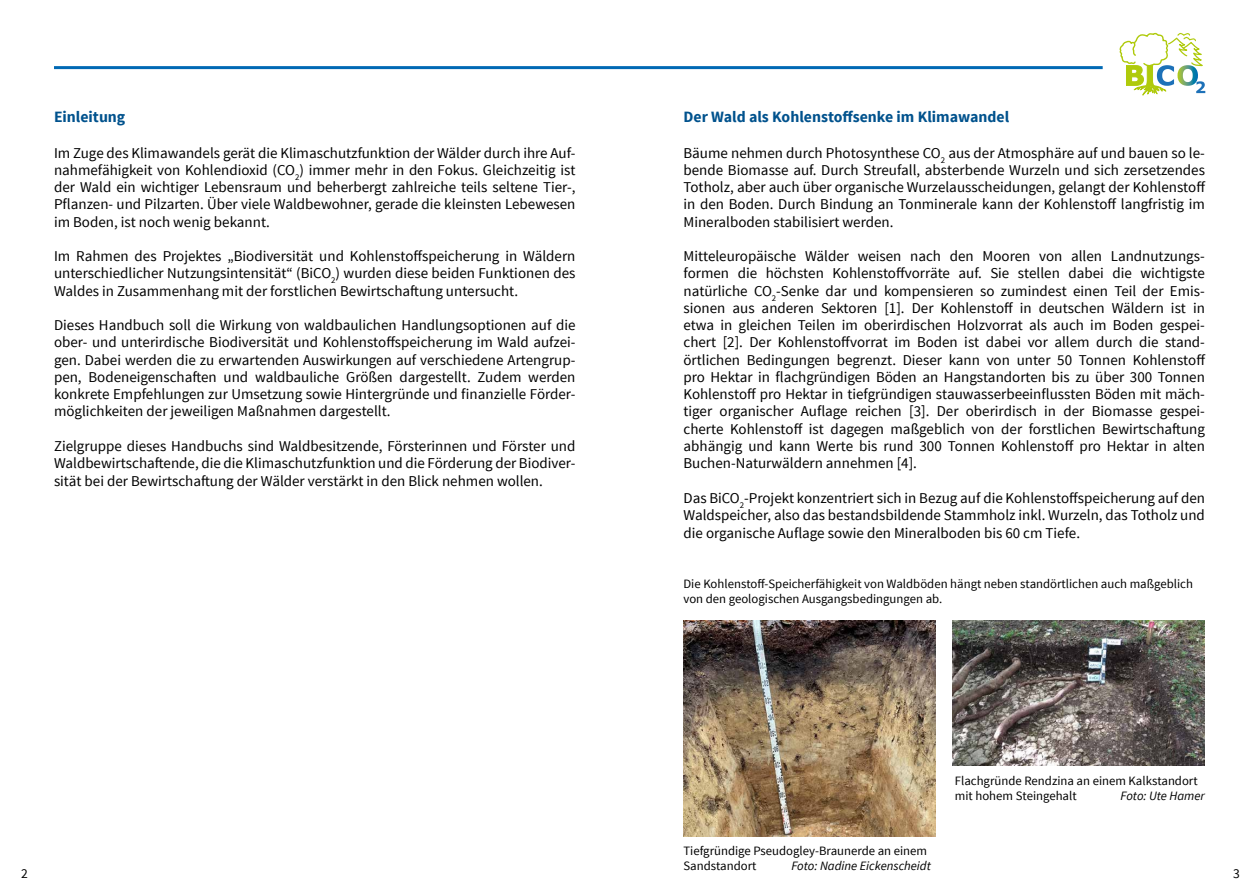
<style>
.page{position:relative;width:1259px;height:893px;background:#fff}
.page>*{position:absolute;margin:0;border:0;box-sizing:border-box;transform-origin:0 0}
.t1{font:700 15.75px "Source Sans Pro";color:#00528d}
.t2{font:15px/17.2px "Source Sans Pro";color:#000;text-align:justify}
.t3{font:13.5px "Source Sans Pro";color:#000}
.t4{font:12.75px/15.3px "Source Sans Pro";color:#000}
.t5{font:italic 12.75px "Source Sans Pro";color:#000}
.t6{font:3.45px "Myriad Pro";color:#000}
</style>
<div class="page">
<svg style="left:1119px;top:32px;width:86px;height:63px"></svg>
<hr style="left:54px;top:66px;width:1048px;height:3px;background:#0069b4">
<img style="left:683px;top:621px;width:252px;height:216px">
<img style="left:952px;top:621px;width:253px;height:144px">
<p class="t1" style="left:54px;top:107px;width:73px">Einleitung</p>
<p class="t2" style="left:54px;top:144px;width:523px">Im Zuge des Klimawandels gerät die Klimaschutzfunktion der Wälder durch ihre Auf&shy;nahmefähigkeit von Kohlendioxid (CO<sub>2</sub>) immer mehr in den Fokus. Gleichzeitig ist der Wald ein wichtiger Lebensraum und beherbergt zahlreiche teils seltene Tier-, Pflanzen- und Pilzarten. Über viele Waldbewohner, gerade die kleinsten Lebewesen im Boden, ist noch wenig bekannt.</p>
<p class="t2" style="left:54px;top:248px;width:523px">Im Rahmen des Projektes „Biodiversität und Kohlenstoffspeicherung in Wäldern unterschiedlicher Nutzungsintensität“ (BiCO<sub>2</sub>) wurden diese beiden Funktionen des Waldes in Zusammenhang mit der forstlichen Bewirtschaftung untersucht.</p>
<p class="t2" style="left:54px;top:317px;width:523px">Dieses Handbuch soll die Wirkung von waldbaulichen Handlungsoptionen auf die ober- und unterirdische Biodiversität und Kohlenstoffspeicherung im Wald aufzei&shy;gen. Dabei werden die zu erwartenden Auswirkungen auf verschiedene Artengrup&shy;pen, Bodeneigenschaften und waldbauliche Größen dargestellt. Zudem werden konkrete Empfehlungen zur Umsetzung sowie Hintergründe und finanzielle Förder&shy;möglichkeiten der jeweiligen Maßnahmen dargestellt.</p>
<p class="t2" style="left:54px;top:437px;width:523px;line-height:17.7px">Zielgruppe dieses Handbuchs sind Waldbesitzende, Försterinnen und Förster und Waldbewirtschaftende, die die Klimaschutzfunktion und die Förderung der Biodiver&shy;sität bei der Bewirtschaftung der Wälder verstärkt in den Blick nehmen wollen.</p>
<p class="t1" style="left:683px;top:107px;width:327px">Der Wald als Kohlenstoffsenke im Klimawandel</p>
<p class="t2" style="left:683px;top:144px;width:523px">Bäume nehmen durch Photosynthese CO<sub>2</sub> aus der Atmosphäre auf und bauen so le&shy;bende Biomasse auf. Durch Streufall, absterbende Wurzeln und sich zersetzendes Totholz, aber auch über organische Wurzelausscheidungen, gelangt der Kohlenstoff in den Boden. Durch Bindung an Tonminerale kann der Kohlenstoff langfristig im Mineralboden stabilisiert werden.</p>
<p class="t2" style="left:683px;top:248px;width:523px">Mitteleuropäische Wälder weisen nach den Mooren von allen Landnutzungs&shy;formen die höchsten Kohlenstoffvorräte auf. Sie stellen dabei die wichtigste natürliche CO<sub>2</sub>-Senke dar und kompensieren so zumindest einen Teil der Emis&shy;sionen aus anderen Sektoren [1]. Der Kohlenstoff in deutschen Wäldern ist in etwa in gleichen Teilen im oberirdischen Holzvorrat als auch im Boden gespei&shy;chert [2]. Der Kohlenstoffvorrat im Boden ist dabei vor allem durch die stand&shy;örtlichen Bedingungen begrenzt. Dieser kann von unter 50 Tonnen Kohlenstoff pro Hektar in flachgründigen Böden an Hangstandorten bis zu über 300 Tonnen Kohlenstoff pro Hektar in tiefgründigen stauwasserbeeinflussten Böden mit mäch&shy;tiger organischer Auflage reichen [3]. Der oberirdisch in der Biomasse gespei&shy;cherte Kohlenstoff ist dagegen maßgeblich von der forstlichen Bewirtschaftung abhängig und kann Werte bis rund 300 Tonnen Kohlenstoff pro Hektar in alten Buchen-Naturwäldern annehmen [4].</p>
<p class="t2" style="left:683px;top:489px;width:523px;line-height:17.7px">Das BiCO<sub>2</sub>-Projekt konzentriert sich in Bezug auf die Kohlenstoffspeicherung auf den Waldspeicher, also das bestandsbildende Stammholz inkl. Wurzeln, das Totholz und die organische Auflage sowie den Mineralboden bis 60 cm Tiefe.</p>
<p class="t6" style="left:1148px;top:148px;width:17px">100/50/0/0</p>
<p class="t6" style="left:1178px;top:148px;width:16px">0/105/180</p>
<p class="t6" style="left:1148px;top:259px;width:10px">CMYK</p>
<p class="t6" style="left:1178px;top:259px;width:7px">RGB</p>
<p class="t6" style="left:1148px;top:286px;width:14px">0/0/0/90</p>
<p class="t6" style="left:1178px;top:286px;width:15px">60/60/59</p>
<p class="t4" style="left:683px;top:576px;width:511px">Die Kohlenstoff-Speicherfähigkeit von Waldböden hängt neben standörtlichen auch maßgeblich von den geologischen Ausgangsbedingungen ab.</p>
<p class="t4" style="left:955px;top:773px;width:244px">Flachgründe Rendzina an einem Kalkstandort mit hohem Steingehalt</p>
<p class="t5" style="left:1120px;top:788px;width:86px">Foto: Ute Hamer</p>
<p class="t4" style="left:683px;top:843px;width:245px">Tiefgründige Pseudogley-Braunerde an einem<br>Sandstandort</p>
<p class="t5" style="left:791px;top:858px;width:141px">Foto: Nadine Eickenscheidt</p>
<p class="t3" style="left:21px;top:865px;width:8px">2</p>
<p class="t3" style="left:1233px;top:865px;width:8px">3</p>
</div>
